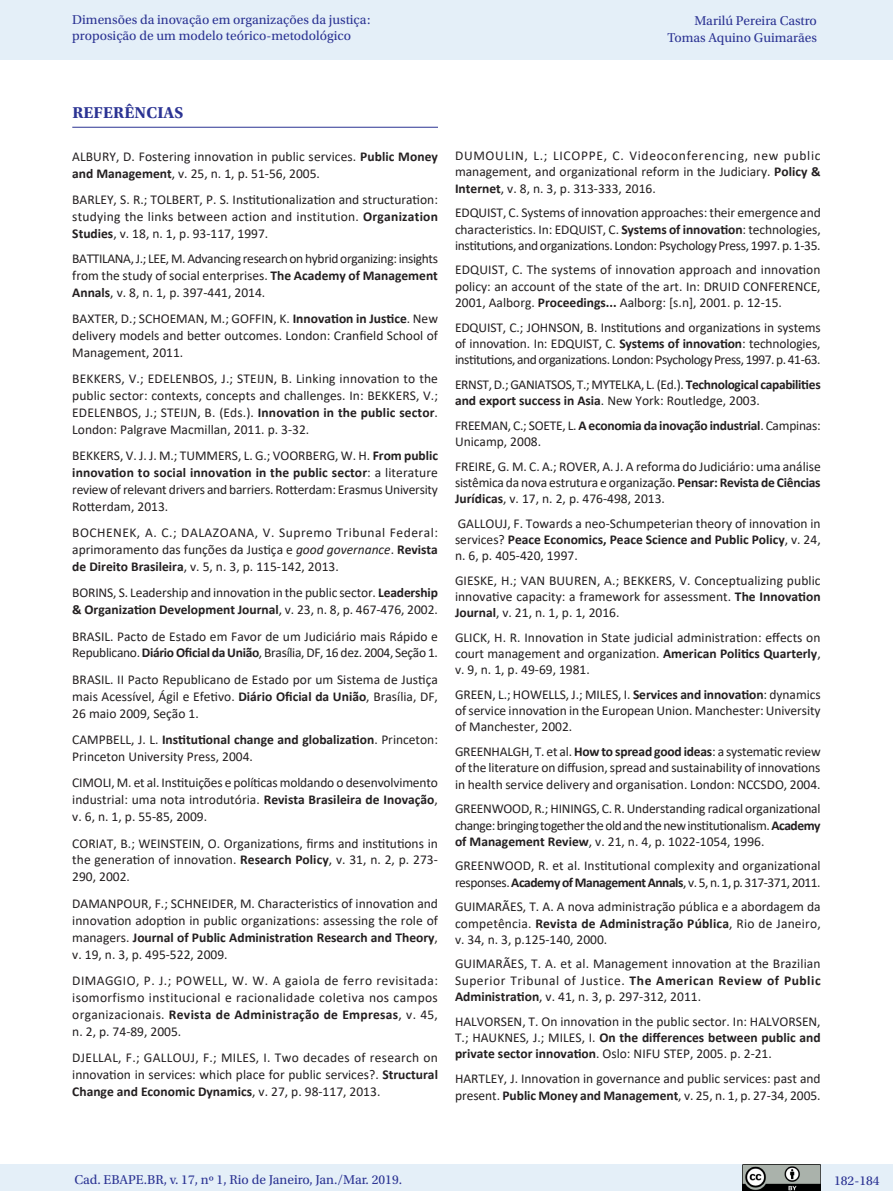
<style>
.page{position:relative;width:893px;height:1191px;background:#fff}
.page>*{position:absolute;margin:0;border:0;box-sizing:border-box;transform-origin:0 0}
._07_1_sub_1{font:700 16.5px "Utopia Std";letter-spacing:.01em;color:#2b3393}
.Referencias{font:13.5px/17px "Calibri";color:#231f20;text-align:justify}
.t1{font:13.5px/16.5px "Utopia Std";color:#2b3393}
.Referencias-2{font:13.5px/16.2px "Calibri";letter-spacing:-.025em;color:#231f20}
.Referencias-3{font:13.5px/16.2px "Calibri";letter-spacing:-.02em;color:#231f20}
.s1{font-weight:700}
.s2{font-style:italic}
</style>
<div class="page">
<div style="left:0;top:0;width:893px;height:60px;background:#e4eff8"></div>
<div style="left:0;top:1164px;width:893px;height:27px;background:#e4eff8"></div>
<img style="left:743px;top:1164px;width:78px;height:27px">
<hr style="left:72px;top:127px;width:366px;height:1px;background:#2b3393">
<p class="t1" style="left:72px;top:11px;width:300px">Dimensões da inovação em organizações da justiça: proposição de um modelo teórico-metodológico</p>
<p class="t1" style="left:667px;top:13px;width:151px;text-align:right">Marilú Pereira Castro<br>Tomas Aquino Guimarães</p>
<p class="_07_1_sub_1" style="left:72px;top:103px;width:113px">REFERÊNCIAS</p>
<p class="Referencias" style="left:72px;top:147px;width:367px">ALBURY, D. Fostering innovation in public services. <span class="s1">Public Money and Management</span>, v. 25, n. 1, p. 51-56, 2005.</p>
<p class="Referencias" style="left:72px;top:190px;width:367px">BARLEY, S. R.; TOLBERT, P. S. Institutionalization and structuration: studying the links between action and institution. <span class="s1">Organization Studies</span>, v. 18, n. 1, p. 93-117, 1997.</p>
<p class="Referencias" style="left:72px;top:250px;width:367px">BATTILANA, J.; LEE, M. Advancing research on hybrid organizing: insights from the study of social enterprises. <span class="s1">The Academy of Management Annals</span>, v. 8, n. 1, p. 397-441, 2014.</p>
<p class="Referencias" style="left:72px;top:310px;width:367px">BAXTER, D.; SCHOEMAN, M.; GOFFIN, K. <span class="s1">Innovation in Justice</span>. New delivery models and better outcomes. London: Cranfield School of Management, 2011.</p>
<p class="Referencias" style="left:72px;top:370px;width:367px">BEKKERS, V.; EDELENBOS, J.; STEIJN, B. Linking innovation to the public sector: contexts, concepts and challenges. In: BEKKERS, V.; EDELENBOS, J.; STEIJN, B. (Eds.). <span class="s1">Innovation in the public sector</span>.<br>London: Palgrave Macmillan, 2011. p. 3-32.</p>
<p class="Referencias" style="left:72px;top:446px;width:367px">BEKKERS, V. J. J. M.; TUMMERS, L. G.; VOORBERG, W. H. <span class="s1">From public innovation to social innovation in the public sector</span>: a literature review of relevant drivers and barriers. Rotterdam: Erasmus University Rotterdam, 2013.</p>
<p class="Referencias" style="left:72px;top:524px;width:367px">BOCHENEK, A. C.; DALAZOANA, V. Supremo Tribunal Federal: aprimoramento das funções da Justiça e <span class="s2">good governance</span>. <span class="s1">Revista de Direito Brasileira</span>, v. 5, n. 3, p. 115-142, 2013.</p>
<p class="Referencias" style="left:72px;top:584px;width:367px">BORINS, S. Leadership and innovation in the public sector. <span class="s1">Leadership &amp; Organization Development Journal</span>, v. 23, n. 8, p. 467-476, 2002.</p>
<p class="Referencias" style="left:72px;top:627px;width:367px">BRASIL. Pacto de Estado em Favor de um Judiciário mais Rápido e<br>Republicano. <span class="s1">Diário Oficial da União</span>, Brasília, DF, 16 dez. 2004, Seção 1.</p>
<p class="Referencias" style="left:72px;top:670px;width:367px">BRASIL. II Pacto Republicano de Estado por um Sistema de Justiça mais Acessível, Ágil e Efetivo. <span class="s1">Diário Oficial da União</span>, Brasília, DF, 26 maio 2009, Seção 1.</p>
<p class="Referencias" style="left:72px;top:730px;width:367px">CAMPBELL, J. L. <span class="s1">Institutional change and globalization</span>. Princeton:<br>Princeton University Press, 2004.</p>
<p class="Referencias" style="left:72px;top:774px;width:367px">CIMOLI, M. et al. Instituições e políticas moldando o desenvolvimento industrial: uma nota introdutória. <span class="s1">Revista Brasileira de Inovação</span>, v. 6, n. 1, p. 55-85, 2009.</p>
<p class="Referencias" style="left:72px;top:834px;width:367px">CORIAT, B.; WEINSTEIN, O. Organizations, firms and institutions in the generation of innovation. <span class="s1">Research Policy</span>, v. 31, n. 2, p. 273- 290, 2002.</p>
<p class="Referencias" style="left:72px;top:894px;width:367px">DAMANPOUR, F.; SCHNEIDER, M. Characteristics of innovation and innovation adoption in public organizations: assessing the role of managers. <span class="s1">Journal of Public Administration Research and Theory</span>, v. 19, n. 3, p. 495-522, 2009.</p>
<p class="Referencias" style="left:72px;top:971px;width:367px">DIMAGGIO, P. J.; POWELL, W. W. A gaiola de ferro revisitada: isomorfismo institucional e racionalidade coletiva nos campos organizacionais. <span class="s1">Revista de Administração de Empresas</span>, v. 45, n. 2, p. 74-89, 2005.</p>
<p class="Referencias" style="left:72px;top:1048px;width:367px">DJELLAL, F.; GALLOUJ, F.; MILES, I. Two decades of research on innovation in services: which place for public services?. <span class="s1">Structural Change and Economic Dynamics</span>, v. 27, p. 98-117, 2013.</p>
<p class="Referencias" style="left:455px;top:147px;width:367px;line-height:16.2px">DUMOULIN, L.; LICOPPE, C. Videoconferencing, new public management, and organizational reform in the Judiciary. <span class="s1">Policy &amp; Internet</span>, v. 8, n. 3, p. 313-333, 2016.</p>
<p class="Referencias" style="left:455px;top:204px;width:367px;line-height:16.2px">EDQUIST, C. Systems of innovation approaches: their emergence and characteristics. In: EDQUIST, C. <span class="s1">Systems of innovation</span>: technologies, institutions, and organizations. London: Psychology Press, 1997. p. 1-35.</p>
<p class="Referencias" style="left:455px;top:261px;width:367px;line-height:16.2px">EDQUIST, C. The systems of innovation approach and innovation policy: an account of the state of the art. In: DRUID CONFERENCE, 2001, Aalborg. <span class="s1">Proceedings...</span> Aalborg: [s.n], 2001. p. 12-15.</p>
<p class="Referencias" style="left:455px;top:319px;width:367px;line-height:16.2px">EDQUIST, C.; JOHNSON, B. Institutions and organizations in systems of innovation. In: EDQUIST, C. <span class="s1">Systems of innovation</span>: technologies, institutions, and organizations. London: Psychology Press, 1997. p. 41-63.</p>
<p class="Referencias-2" style="left:455px;top:376px;width:367px">ERNST, D.; GANIATSOS, T.; MYTELKA, L. (Ed.). <span class="s1">Technological capabilities and export success in Asia</span>. New York: Routledge, 2003.</p>
<p class="Referencias-3" style="left:455px;top:417px;width:367px">FREEMAN, C.; SOETE, L. <span class="s1">A economia da inovação industrial</span>. Campinas:<br>Unicamp, 2008.</p>
<p class="Referencias" style="left:455px;top:457px;width:367px;line-height:16.2px">FREIRE, G. M. C. A.; ROVER, A. J. A reforma do Judiciário: uma análise sistêmica da nova estrutura e organização. <span class="s1">Pensar: Revista de Ciências Jurídicas</span>, v. 17, n. 2, p. 476-498, 2013.</p>
<p class="Referencias" style="left:455px;top:515px;width:367px;line-height:16.2px">GALLOUJ, F. Towards a neo-Schumpeterian theory of innovation in services? <span class="s1">Peace Economics, Peace Science and Public Policy</span>, v. 24, n. 6, p. 405-420, 1997.</p>
<p class="Referencias" style="left:455px;top:572px;width:367px;line-height:16.2px">GIESKE, H.; VAN BUUREN, A.; BEKKERS, V. Conceptualizing public innovative capacity: a framework for assessment. <span class="s1">The Innovation Journal</span>, v. 21, n. 1, p. 1, 2016.</p>
<p class="Referencias" style="left:455px;top:629px;width:367px;line-height:16.2px">GLICK, H. R. Innovation in State judicial administration: effects on court management and organization. <span class="s1">American Politics Quarterly</span>, v. 9, n. 1, p. 49-69, 1981.</p>
<p class="Referencias" style="left:455px;top:686px;width:367px;line-height:16.2px">GREEN, L.; HOWELLS, J.; MILES, I. <span class="s1">Services and innovation</span>: dynamics of service innovation in the European Union. Manchester: University of Manchester, 2002.</p>
<p class="Referencias" style="left:455px;top:743px;width:367px;line-height:16.2px">GREENHALGH, T. et al. <span class="s1">How to spread good ideas</span>: a systematic review of the literature on diffusion, spread and sustainability of innovations in health service delivery and organisation. London: NCCSDO, 2004.</p>
<p class="Referencias" style="left:455px;top:800px;width:367px;line-height:16.2px">GREENWOOD, R.; HININGS, C. R. Understanding radical organizational change: bringing together the old and the new institutionalism.<span class="s1">Academy of Management Review</span>, v. 21, n. 4, p. 1022-1054, 1996.</p>
<p class="Referencias" style="left:455px;top:857px;width:367px;line-height:16.2px">GREENWOOD, R. et al. Institutional complexity and organizational responses. <span class="s1">Academy of Management Annals</span>, v. 5, n. 1, p. 317-371, 2011.</p>
<p class="Referencias" style="left:455px;top:898px;width:367px;line-height:16.2px">GUIMARÃES, T. A. A nova administração pública e a abordagem da competência. <span class="s1">Revista de Administração Pública</span>, Rio de Janeiro, v. 34, n. 3, p.125-140, 2000.</p>
<p class="Referencias" style="left:455px;top:955px;width:367px;line-height:16.2px">GUIMARÃES, T. A. et al. Management innovation at the Brazilian Superior Tribunal of Justice. <span class="s1">The American Review of Public Administration</span>, v. 41, n. 3, p. 297-312, 2011.</p>
<p class="Referencias" style="left:455px;top:1012px;width:367px;line-height:16.2px">HALVORSEN, T. On innovation in the public sector. In: HALVORSEN, T.; HAUKNES, J.; MILES, I. <span class="s1">On the differences between public and private sector innovation</span>. Oslo: NIFU STEP, 2005. p. 2-21.</p>
<p class="Referencias" style="left:455px;top:1069px;width:367px">HARTLEY, J. Innovation in governance and public services: past and present. <span class="s1">Public Money and Management</span>, v. 25, n. 1, p. 27-34, 2005.</p>
<p class="t1" style="left:74px;top:1171px;width:329px">Cad. EBAPE.BR, v. 17, nº 1, Rio de Janeiro, Jan./Mar. 2019.</p>
<p class="t1" style="left:834px;top:1172px;width:47px">182-184</p>
</div>
